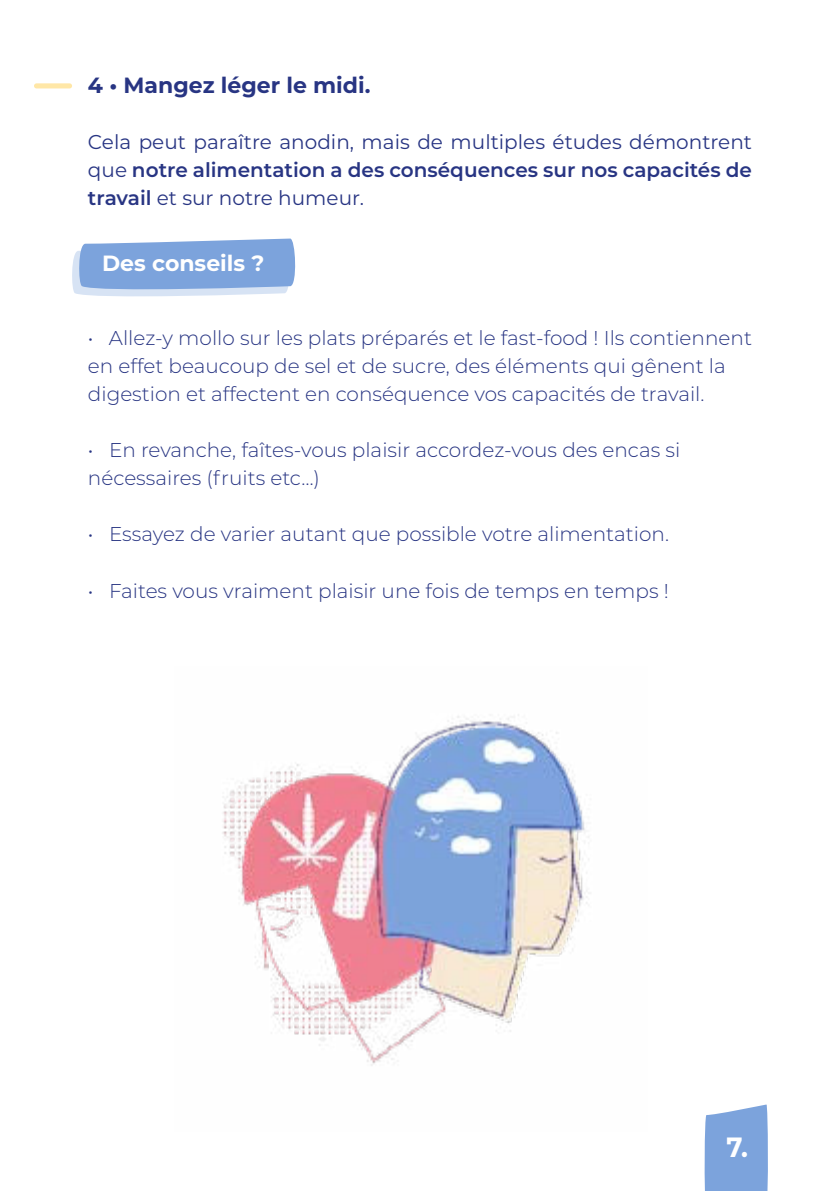
<style>
.page{position:relative;width:840px;height:1191px;background:#fff}
.page>*{position:absolute;margin:0;border:0;box-sizing:border-box;transform-origin:0 0}
.t1{font:700 27.8px "Montserrat";color:#fff;scale:.93 1}
.t2{font:700 22px "Montserrat";color:#283583}
.t3{font:700 22px "Montserrat";color:#fff}
.t4{font:300 20px/28px "Montserrat";color:#283583}
.t5{font:20px/28px "Montserrat";color:#283583;text-align:justify}
.s1{font-weight:600}
</style>
<div class="page">
<svg style="left:72px;top:238px;width:224px;height:59px;background:#96b5e2"></svg>
<svg style="left:704px;top:1104px;width:64px;height:87px;background:#87abdf"></svg>
<div style="left:34px;top:83px;width:38px;height:5px;background:#ffe7a7;border-radius:3px"></div>
<img style="left:222px;top:714px;width:367px;height:352px">
<p class="t2" style="left:88px;top:73px;width:284px">4 • Mangez léger le midi.</p>
<p class="t5" style="left:88px;top:128px;width:665px">Cela peut paraître anodin, mais de multiples études démontrent que <span class="s1">notre alimentation a des conséquences sur nos capacités de travail</span> et sur notre humeur.</p>
<p class="t3" style="left:102px;top:251px;width:164px">Des conseils ?</p>
<p class="t4" style="left:88px;top:325px;width:665px">• Allez-y mollo sur les plats préparés et le fast-food ! Ils contiennent en effet beaucoup de sel et de sucre, des éléments qui gênent la digestion et affectent en conséquence vos capacités de travail.</p>
<p class="t4" style="left:88px;top:437px;width:593px">• En revanche, faîtes-vous plaisir accordez-vous des encas si nécessaires (fruits etc…)</p>
<p class="t4" style="left:88px;top:521px;width:582px">• Essayez de varier autant que possible votre alimentation.</p>
<p class="t4" style="left:88px;top:577px;width:582px">• Faites vous vraiment plaisir une fois de temps en temps !</p>
<h1 class="t1" style="left:726px;top:1132px;width:25px">7.</h1>
</div>
